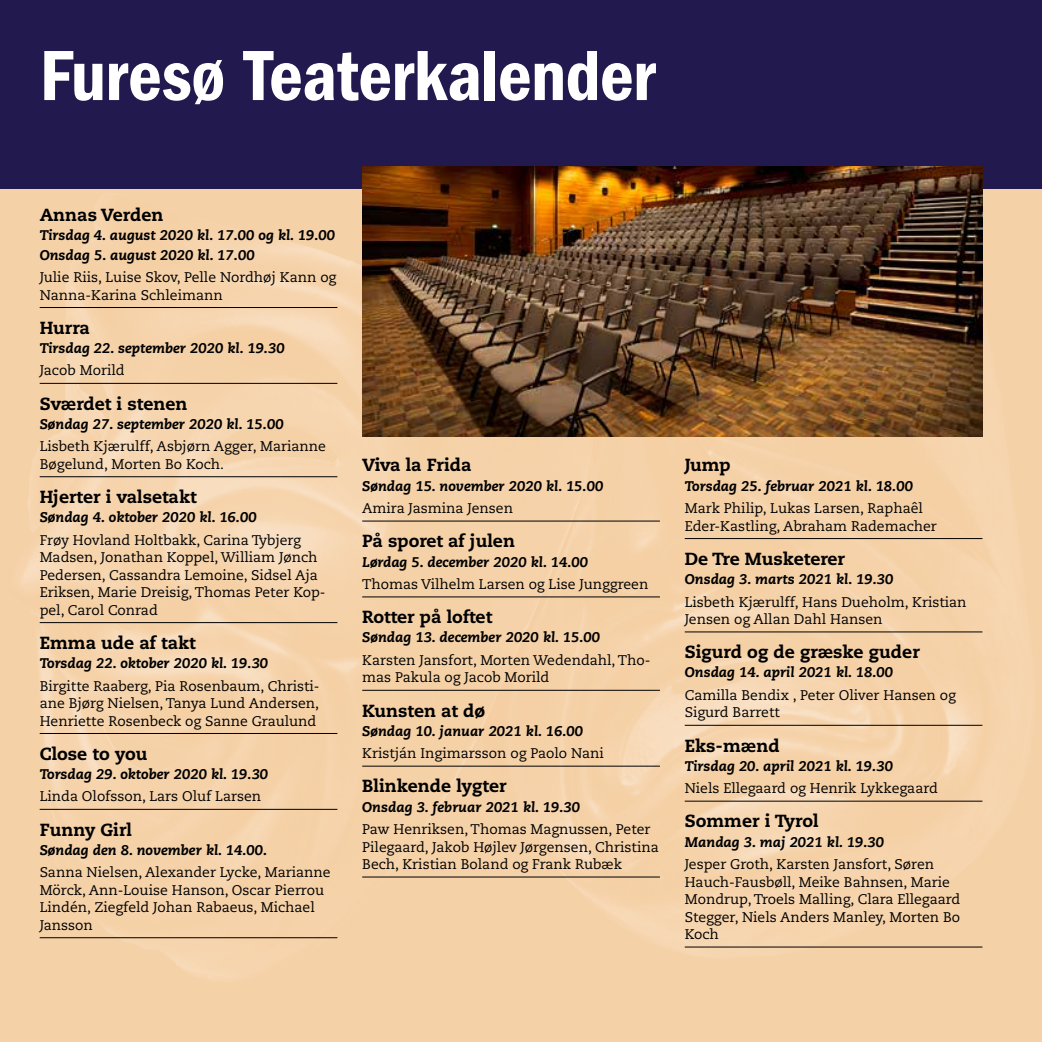
<style>
.page{position:relative;width:1042px;height:1042px;background:#fff}
.page>*{position:absolute;margin:0;border:0;box-sizing:border-box;transform-origin:0 0}
.t1{font:73.5px "ITC Franklin Gothic Std Dm Cd";letter-spacing:-.01em;color:#fff}
.t2{font:800 17.5px "Caecilia LT Std";color:#000}
.t3{font:14px/17.5px "Caecilia LT Std";color:#000}
.t4{font:italic 800 14px/19.2px "Caecilia LT Std";color:#000}
</style>
<div class="page">
<img style="left:0;top:189px;width:1042px;height:853px">
<div style="left:0;top:0;width:1042px;height:189px;background:#221a4e"></div>
<hr style="left:40px;top:307px;width:297px;height:1px;background:#000">
<hr style="left:40px;top:383px;width:297px;height:1px;background:#000">
<hr style="left:40px;top:476px;width:297px;height:1px;background:#000">
<hr style="left:40px;top:622px;width:297px;height:1px;background:#000">
<hr style="left:40px;top:733px;width:297px;height:1px;background:#000">
<hr style="left:40px;top:809px;width:297px;height:1px;background:#000">
<hr style="left:40px;top:937px;width:297px;height:1px;background:#000">
<hr style="left:362px;top:520px;width:298px;height:1px;background:#000">
<hr style="left:362px;top:596px;width:298px;height:1px;background:#000">
<hr style="left:362px;top:690px;width:298px;height:1px;background:#000">
<hr style="left:362px;top:766px;width:298px;height:1px;background:#000">
<hr style="left:362px;top:876px;width:298px;height:1px;background:#000">
<hr style="left:685px;top:538px;width:297px;height:1px;background:#000">
<hr style="left:685px;top:631px;width:297px;height:1px;background:#000">
<hr style="left:685px;top:725px;width:297px;height:1px;background:#000">
<hr style="left:685px;top:801px;width:297px;height:1px;background:#000">
<hr style="left:685px;top:946px;width:297px;height:1px;background:#000">
<img style="left:362px;top:167px;width:620px;height:270px">
<h1 class="t1" style="left:40px;top:34px;width:617px">Furesø Teaterkalender</h1>
<p class="t2" style="left:40px;top:204px;width:125px">Annas Verden</p>
<p class="t4" style="left:40px;top:226px;width:297px">Tirsdag 4. august 2020 kl. 17.00 og kl. 19.00<br>Onsdag 5. august 2020 kl. 17.00</p>
<p class="t3" style="left:40px;top:269px;width:298px">Julie Riis, Luise Skov, Pelle Nordhøj Kann og<br>Nanna-Karina Schleimann</p>
<p class="t2" style="left:40px;top:317px;width:52px">Hurra</p>
<p class="t4" style="left:40px;top:339px;width:246px">Tirsdag 22. september 2020 kl. 19.30</p>
<p class="t3" style="left:40px;top:362px;width:86px">Jacob Morild</p>
<p class="t2" style="left:40px;top:393px;width:149px">Sværdet i stenen</p>
<p class="t4" style="left:40px;top:414px;width:245px">Søndag 27. september 2020 kl. 15.00</p>
<p class="t3" style="left:40px;top:438px;width:288px">Lisbeth Kjærulff, Asbjørn Agger, Marianne<br>Bøgelund, Morten Bo Koch.</p>
<p class="t2" style="left:40px;top:486px;width:158px">Hjerter i valsetakt</p>
<p class="t4" style="left:40px;top:508px;width:218px">Søndag 4. oktober 2020 kl. 16.00</p>
<p class="t3" style="left:40px;top:531px;width:287px">Frøy Hovland Holtbakk, Carina Tybjerg Madsen, Jonathan Koppel, William Jønch Pedersen, Cassandra Lemoine, Sidsel Aja Eriksen, Marie Dreisig, Thomas Peter Kop&shy;pel, Carol Conrad</p>
<p class="t2" style="left:40px;top:632px;width:157px">Emma ude af takt</p>
<p class="t4" style="left:40px;top:654px;width:230px">Torsdag 22. oktober 2020 kl. 19.30</p>
<p class="t3" style="left:40px;top:677px;width:281px;text-align:justify">Birgitte Raaberg, Pia Rosenbaum, Christi&shy;ane Bjørg Nielsen, Tanya Lund Andersen, Henriette Rosenbeck og Sanne Graulund</p>
<p class="t2" style="left:40px;top:743px;width:109px">Close to you</p>
<p class="t4" style="left:40px;top:765px;width:230px">Torsdag 29. oktober 2020 kl. 19.30</p>
<p class="t3" style="left:40px;top:788px;width:223px">Linda Olofsson, Lars Oluf Larsen</p>
<p class="t2" style="left:40px;top:818px;width:94px">Funny Girl</p>
<p class="t4" style="left:40px;top:840px;width:229px">Søndag den 8. november kl. 14.00.</p>
<p class="t3" style="left:40px;top:864px;width:292px">Sanna Nielsen, Alexander Lycke, Marianne Mörck, Ann-Louise Hanson, Oscar Pierrou Lindén, Ziegfeld Johan Rabaeus, Michael Jansson</p>
<p class="t2" style="left:362px;top:454px;width:111px">Viva la Frida</p>
<p class="t4" style="left:362px;top:476px;width:243px">Søndag 15. november 2020 kl. 15.00</p>
<p class="t3" style="left:362px;top:500px;width:152px">Amira Jasmina Jensen</p>
<p class="t2" style="left:362px;top:530px;width:154px">På sporet af julen</p>
<p class="t4" style="left:362px;top:552px;width:227px">Lørdag 5. december 2020 kl. 14.00</p>
<p class="t3" style="left:362px;top:576px;width:288px">Thomas Vilhelm Larsen og Lise Junggreen</p>
<p class="t2" style="left:362px;top:606px;width:131px">Rotter på loftet</p>
<p class="t4" style="left:362px;top:628px;width:239px">Søndag 13. december 2020 kl. 15.00</p>
<p class="t3" style="left:362px;top:651px;width:290px">Karsten Jansfort, Morten Wedendahl, Tho&shy;mas Pakula og Jacob Morild</p>
<p class="t2" style="left:362px;top:699px;width:124px">Kunsten at dø</p>
<p class="t4" style="left:362px;top:721px;width:222px">Søndag 10. januar 2021 kl. 16.00</p>
<p class="t3" style="left:362px;top:745px;width:243px">Kristján Ingimarsson og Paolo Nani</p>
<p class="t2" style="left:362px;top:775px;width:146px">Blinkende lygter</p>
<p class="t4" style="left:362px;top:797px;width:219px">Onsdag 3. februar 2021 kl. 19.30</p>
<p class="t3" style="left:362px;top:821px;width:298px">Paw Henriksen, Thomas Magnussen, Peter<br>Pilegaard, Jakob Højlev Jørgensen, Christina<br>Bech, Kristian Boland og Frank Rubæk</p>
<p class="t2" style="left:685px;top:454px;width:48px">Jump</p>
<p class="t4" style="left:685px;top:476px;width:230px">Torsdag 25. februar 2021 kl. 18.00</p>
<p class="t3" style="left:685px;top:500px;width:254px">Mark Philip, Lukas Larsen, Raphaêl<br>Eder-Kastling, Abraham Rademacher</p>
<p class="t2" style="left:685px;top:548px;width:162px">De Tre Musketerer</p>
<p class="t4" style="left:685px;top:570px;width:210px">Onsdag 3. marts 2021 kl. 19.30</p>
<p class="t3" style="left:685px;top:593px;width:283px">Lisbeth Kjærulff, Hans Dueholm, Kristian<br>Jensen og Allan Dahl Hansen</p>
<p class="t2" style="left:685px;top:641px;width:236px">Sigurd og de græske guder</p>
<p class="t4" style="left:685px;top:663px;width:210px">Onsdag 14. april 2021 kl. 18.00</p>
<p class="t3" style="left:685px;top:686px;width:272px">Camilla Bendix , Peter Oliver Hansen og<br>Sigurd Barrett</p>
<p class="t2" style="left:685px;top:734px;width:96px">Eks-mænd</p>
<p class="t4" style="left:685px;top:756px;width:210px">Tirsdag 20. april 2021 kl. 19.30</p>
<p class="t3" style="left:685px;top:780px;width:255px">Niels Ellegaard og Henrik Lykkegaard</p>
<p class="t2" style="left:685px;top:810px;width:135px">Sommer i Tyrol</p>
<p class="t4" style="left:685px;top:832px;width:201px">Mandag 3. maj 2021 kl. 19.30</p>
<p class="t3" style="left:685px;top:856px;width:277px">Jesper Groth, Karsten Jansfort, Søren Hauch-Fausbøll, Meike Bahnsen, Marie Mondrup, Troels Malling, Clara Ellegaard Stegger, Niels Anders Manley, Morten Bo Koch</p>
</div>
